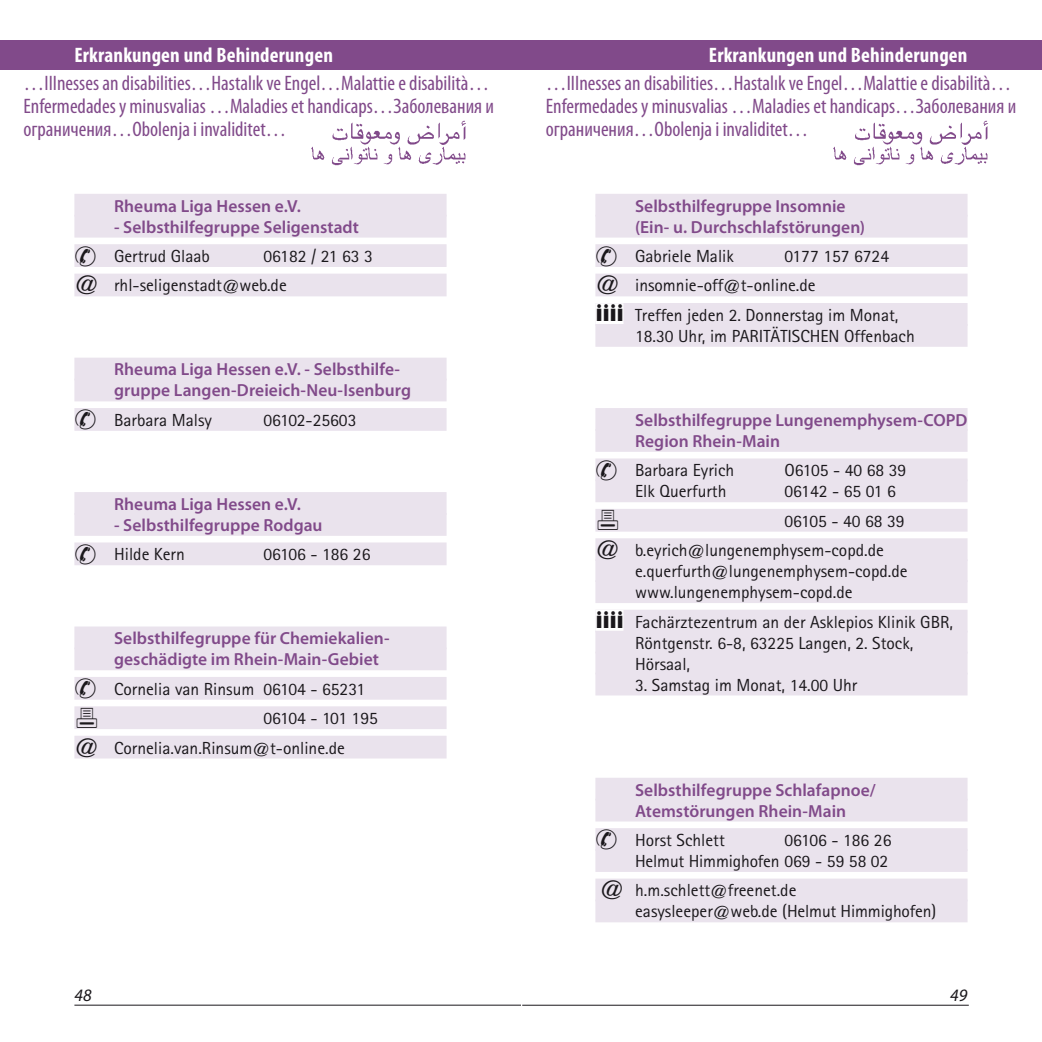
<style>
.page{position:relative;width:1042px;height:1042px;background:#fff}
.page>*{position:absolute;margin:0;border:0;box-sizing:border-box;transform-origin:0 0}
.t1{font:condensed 21px/22.8px "Myriad Pro";color:#814a8a}
.t2{font:700 condensed 21px "Myriad Pro";letter-spacing:.01em;color:#fff}
.t3{font:17.5px/21px "Rotis Sans Serif";color:#1a171b}
.t4{font:600 17.5px/21px "Myriad Pro";color:#814a8a}
.t5{font:17.5px "Rotis Sans Serif";letter-spacing:-.02em;color:#1a171b}
.t6{font:italic 17.5px "Myriad Pro";color:#1a171b}
.s1{font-size:24.5px}
.s2{font-family:"Gill Sans";font-weight:700;font-size:24.5px}
</style>
<div class="page">
<hr style="left:74px;top:1004px;width:447px;height:1px;background:#1a171b">
<hr style="left:522px;top:1005px;width:447px;height:1px;background:#1a171b">
<div style="left:0;top:40px;width:521px;height:29px;background:#814a8a"></div>
<div style="left:521px;top:40px;width:521px;height:29px;background:#814a8a"></div>
<div style="left:595px;top:194px;width:372px;height:23px;background:#eae3ed"></div>
<div style="left:595px;top:215px;width:372px;height:23px;background:#eae3ed"></div>
<div style="left:595px;top:244px;width:372px;height:23px;background:#eae3ed"></div>
<div style="left:595px;top:274px;width:372px;height:22px;background:#eae3ed"></div>
<div style="left:595px;top:303px;width:372px;height:23px;background:#eae3ed"></div>
<div style="left:595px;top:303px;width:28px;height:21px;background:#fff"></div>
<div style="left:595px;top:324px;width:372px;height:23px;background:#eae3ed"></div>
<div style="left:595px;top:408px;width:372px;height:23px;background:#eae3ed"></div>
<div style="left:595px;top:429px;width:372px;height:23px;background:#eae3ed"></div>
<div style="left:595px;top:458px;width:372px;height:23px;background:#eae3ed"></div>
<div style="left:595px;top:479px;width:372px;height:23px;background:#eae3ed"></div>
<div style="left:595px;top:509px;width:372px;height:23px;background:#eae3ed"></div>
<div style="left:595px;top:538px;width:372px;height:23px;background:#eae3ed"></div>
<div style="left:595px;top:559px;width:372px;height:23px;background:#eae3ed"></div>
<div style="left:595px;top:580px;width:372px;height:23px;background:#eae3ed"></div>
<div style="left:595px;top:610px;width:372px;height:22px;background:#eae3ed"></div>
<div style="left:595px;top:610px;width:28px;height:21px;background:#fff"></div>
<div style="left:595px;top:631px;width:372px;height:22px;background:#eae3ed"></div>
<div style="left:595px;top:652px;width:372px;height:22px;background:#eae3ed"></div>
<div style="left:595px;top:673px;width:372px;height:22px;background:#eae3ed"></div>
<div style="left:595px;top:778px;width:372px;height:22px;background:#eae3ed"></div>
<div style="left:595px;top:799px;width:372px;height:22px;background:#eae3ed"></div>
<div style="left:595px;top:828px;width:372px;height:23px;background:#eae3ed"></div>
<div style="left:595px;top:849px;width:372px;height:23px;background:#eae3ed"></div>
<div style="left:595px;top:878px;width:372px;height:23px;background:#eae3ed"></div>
<div style="left:595px;top:899px;width:372px;height:23px;background:#eae3ed"></div>
<div style="left:74px;top:194px;width:372px;height:23px;background:#eae3ed"></div>
<div style="left:74px;top:215px;width:372px;height:23px;background:#eae3ed"></div>
<div style="left:74px;top:244px;width:372px;height:23px;background:#eae3ed"></div>
<div style="left:74px;top:274px;width:372px;height:22px;background:#eae3ed"></div>
<div style="left:74px;top:358px;width:372px;height:22px;background:#eae3ed"></div>
<div style="left:74px;top:379px;width:372px;height:22px;background:#eae3ed"></div>
<div style="left:74px;top:408px;width:372px;height:23px;background:#eae3ed"></div>
<div style="left:74px;top:492px;width:372px;height:23px;background:#eae3ed"></div>
<div style="left:74px;top:513px;width:372px;height:23px;background:#eae3ed"></div>
<div style="left:74px;top:542px;width:372px;height:23px;background:#eae3ed"></div>
<div style="left:74px;top:626px;width:372px;height:23px;background:#eae3ed"></div>
<div style="left:74px;top:647px;width:372px;height:23px;background:#eae3ed"></div>
<div style="left:74px;top:677px;width:372px;height:23px;background:#eae3ed"></div>
<div style="left:74px;top:706px;width:372px;height:23px;background:#eae3ed"></div>
<div style="left:74px;top:736px;width:372px;height:22px;background:#eae3ed"></div>
<img style="left:855px;top:120px;width:133px;height:21px">
<img style="left:833px;top:141px;width:155px;height:25px">
<img style="left:332px;top:120px;width:134px;height:21px">
<img style="left:311px;top:141px;width:155px;height:25px">
<p class="t2" style="left:74px;top:42px;width:260px">Erkrankungen und Behinderungen</p>
<p class="t2" style="left:709px;top:42px;width:260px">Erkrankungen und Behinderungen</p>
<p class="t1" style="left:24px;top:72px;width:472px">…IIInesses an disabilities…Hastalık ve Engel…Malattie e disabilità…<br>Enfermedades y minusvalias …Maladies et handicaps…Заболевания и ограничения…Obolenja i invaliditet…</p>
<p class="t4" style="left:74px;top:195px;width:26px">R</p>
<p class="t4" style="left:124px;top:195px;width:178px">heuma Liga Hessen e.V.</p>
<p class="t4" style="left:114px;top:216px;width:246px">- Selbsthilfegruppe Seligenstadt</p>
<p class="t3" style="left:114px;top:245px;width:97px">Gertrud Glaab</p>
<p class="t3" style="left:74px;top:241px;width:300px;line-height:29.4px;text-indent:189px">06182 / 21 63 3 <span class="s1">@</span> rhl-seligenstadt@web.de</p>
<p class="t4" style="left:114px;top:359px;width:298px;text-align:center">heuma Liga Hessen e.V. - Selbsthilfe&shy;gruppe Langen-Dreieich-Neu-Isenburg</p>
<p class="t3" style="left:114px;top:409px;width:99px">Barbara Malsy</p>
<p class="t3" style="left:263px;top:409px;width:94px">06102-25603</p>
<p class="t4" style="left:74px;top:359px;width:26px">R</p>
<p class="t4" style="left:74px;top:493px;width:26px">R</p>
<p class="t4" style="left:124px;top:493px;width:178px">heuma Liga Hessen e.V.</p>
<p class="t4" style="left:114px;top:514px;width:210px">- Selbsthilfegruppe Rodgau</p>
<p class="t3" style="left:114px;top:544px;width:72px">Hilde Kern</p>
<p class="t3" style="left:263px;top:544px;width:108px">06106 - 186 26</p>
<p class="t4" style="left:114px;top:627px;width:277px">Selbsthilfegruppe für Chemiekalien&shy;geschädigte im Rhein-Main-Gebiet</p>
<p class="t3" style="left:114px;top:678px;width:253px">Cornelia van Rinsum 06104 - 65231</p>
<p class="t5" style="left:263px;top:708px;width:116px">06104 - 101 195</p>
<p class="t3" style="left:74px;top:737px;width:272px"><span class="s1">@</span> Cornelia.van.Rinsum@t-online.de</p>
<p class="t1" style="left:546px;top:72px;width:472px">…IIInesses an disabilities…Hastalık ve Engel…Malattie e disabilità…<br>Enfermedades y minusvalias …Maladies et handicaps…Заболевания и ограничения…Obolenja i invaliditet…</p>
<p class="t4" style="left:635px;top:195px;width:232px">Selbsthilfegruppe Insomnie (Ein- u. Durchschlafstörungen)</p>
<p class="t3" style="left:635px;top:245px;width:100px">Gabriele Malik</p>
<p class="t3" style="left:595px;top:241px;width:305px;line-height:29.4px;text-indent:189px">0177 157 6724 <span class="s1">@</span> insomnie-off@t-online.de<br><span class="s2">iiii</span> Treffen jeden 2. Donnerstag im Monat,</p>
<p class="t3" style="left:635px;top:325px;width:281px">18.30 Uhr, im PARITÄTISCHEN Offenbach</p>
<p class="t4" style="left:635px;top:409px;width:334px">Selbsthilfegruppe Lungenemphysem-COPD</p>
<p class="t4" style="left:595px;top:430px;width:26px">R</p>
<p class="t4" style="left:645px;top:430px;width:136px">egion Rhein-Main</p>
<p class="t3" style="left:635px;top:460px;width:101px">Barbara Eyrich</p>
<p class="t3" style="left:784px;top:460px;width:123px">O6105 - 40 68 39</p>
<p class="t3" style="left:635px;top:481px;width:93px">Elk Querfurth</p>
<p class="t3" style="left:784px;top:481px;width:113px">06142 - 65 01 6</p>
<p class="t3" style="left:784px;top:510px;width:122px">06105 - 40 68 39</p>
<p class="t3" style="left:595px;top:539px;width:290px"><span class="s1">@</span> b.eyrich@lungenemphysem-copd.de</p>
<p class="t3" style="left:635px;top:560px;width:274px">e.querfurth@lungenemphysem-copd.de www.lungenemphysem-copd.de</p>
<p class="t3" style="left:635px;top:611px;width:319px;text-indent:-40px"><span class="s2">iiii</span> Fachärztezentrum an der Asklepios Klinik GBR,<br>Röntgenstr. 6-8, 63225 Langen, 2. Stock,<br>Hörsaal,</p>
<p class="t3" style="left:635px;top:674px;width:224px">3. Samstag im Monat, 14.00 Uhr</p>
<p class="t4" style="left:635px;top:779px;width:242px">Selbsthilfegruppe Schlafapnoe/<br>Atemstörungen Rhein-Main</p>
<p class="t3" style="left:635px;top:829px;width:91px">Horst Schlett</p>
<p class="t3" style="left:635px;top:829px;width:258px;text-align:right">06106 - 186 26<br>Helmut Himmighofen 069 - 59 58 02</p>
<p class="t3" style="left:635px;top:880px;width:303px;text-indent:-35px"><span class="s1">@</span> h.m.schlett@freenet.de easysleeper@web.de (Helmut Himmighofen)</p>
<p class="t6" style="left:74px;top:984px;width:19px">48</p>
<p class="t6" style="left:950px;top:984px;width:19px">49</p>
</div>
